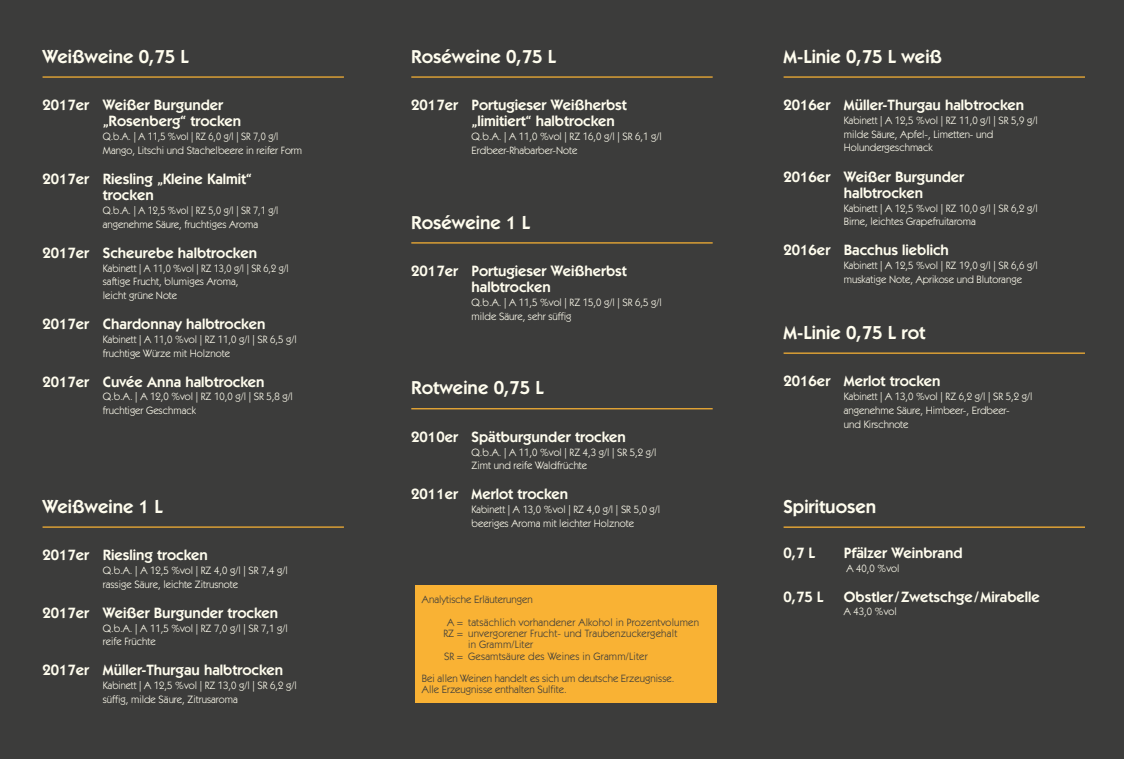
<style>
.page{position:relative;width:1124px;height:759px;background:#fff}
.page>*{position:absolute;margin:0;border:0;box-sizing:border-box;transform-origin:0 0}
.t1{font:600 18.75px "ITC Kabel Std";color:#fffdee}
.t2{font:600 15px/16.2px "ITC Kabel Std";color:#fffdee}
.t3{font:10.62px/13.8px "ITC Kabel Std";color:#fffdee;scale:.95 1}
.t4{font:10.62px/13.8px "ITC Kabel Std";color:#fffdee}
.t5{font:10.62px/22.5px "ITC Kabel Std";letter-spacing:.02em;color:#3c3c3b}
.t6{font:10.62px/11.2px "ITC Kabel Std";color:#3c3c3b}
</style>
<div class="page">
<div style="left:0;top:0;width:1123px;height:758px;background:#3c3c3b"></div>
<hr style="left:43px;top:76px;width:301px;height:2px;background:#f9b234">
<hr style="left:43px;top:526px;width:301px;height:1px;background:#f9b234">
<hr style="left:411px;top:76px;width:301px;height:2px;background:#f9b234">
<hr style="left:411px;top:242px;width:301px;height:1px;background:#f9b234">
<hr style="left:411px;top:408px;width:301px;height:1px;background:#f9b234">
<hr style="left:783px;top:76px;width:301px;height:2px;background:#f9b234">
<hr style="left:783px;top:352px;width:301px;height:1px;background:#f9b234">
<hr style="left:783px;top:526px;width:301px;height:1px;background:#f9b234">
<div style="left:415px;top:585px;width:301px;height:117px;background:#f9b234"></div>
<h1 class="t1" style="left:43px;top:45px;width:148px">Weißweine 0,75 L</h1>
<h2 class="t2" style="left:103px;top:97px;width:140px;text-indent:-60px">2017er Weißer Burgunder „Rosenberg“ trocken</h2>
<p class="t3" style="left:103px;top:130px;width:211px">Q.b.A. | A 11,5 %vol | RZ 6,0 g/l | SR 7,0 g/l<br>Mango, Litschi und Stachelbeere in reifer Form</p>
<h2 class="t2" style="left:103px;top:171px;width:151px;text-indent:-60px">2017er Riesling „Kleine Kalmit“ trocken</h2>
<p class="t3" style="left:103px;top:203px;width:186px">Q.b.A. | A 12,5 %vol | RZ 5,0 g/l | SR 7,1 g/l angenehme Säure, fruchtiges Aroma</p>
<h2 class="t2" style="left:43px;top:244px;width:216px">2017er Scheurebe halbtrocken</h2>
<p class="t3" style="left:103px;top:261px;width:197px">Kabinett | A 11,0 %vol | RZ 13,0 g/l | SR 6,2 g/l saftige Frucht, blumiges Aroma,<br>leicht grüne Note</p>
<h2 class="t2" style="left:43px;top:316px;width:224px">2017er Chardonnay halbtrocken</h2>
<p class="t3" style="left:103px;top:332px;width:206px">Kabinett | A 11,0 %vol | RZ 11,0 g/l | SR 6,5 g/l fruchtige Würze mit Holznote</p>
<h2 class="t2" style="left:43px;top:373px;width:223px">2017er Cuvée Anna halbtrocken</h2>
<p class="t4" style="left:103px;top:390px;width:192px">Q.b.A. | A 12,0 %vol | RZ 10,0 g/l | SR 5,8 g/l fruchtiger Geschmack</p>
<h1 class="t1" style="left:43px;top:495px;width:122px">Weißweine 1 L</h1>
<h2 class="t2" style="left:43px;top:546px;width:167px">2017er Riesling trocken</h2>
<p class="t4" style="left:103px;top:563px;width:186px">Q.b.A. | A 12,5 %vol | RZ 4,0 g/l | SR 7,4 g/l rassige Säure, leichte Zitrusnote</p>
<h2 class="t2" style="left:43px;top:604px;width:237px">2017er Weißer Burgunder trocken</h2>
<p class="t4" style="left:103px;top:621px;width:186px">Q.b.A. | A 11,5 %vol | RZ 7,0 g/l | SR 7,1 g/l reife Früchte</p>
<h2 class="t2" style="left:43px;top:661px;width:242px">2017er Müller-Thurgau halbtrocken</h2>
<p class="t3" style="left:103px;top:678px;width:206px">Kabinett | A 12,5 %vol | RZ 13,0 g/l | SR 6,2 g/l süffig, milde Säure, Zitrusaroma</p>
<h1 class="t1" style="left:411px;top:45px;width:146px">Roséweine 0,75 L</h1>
<h2 class="t2" style="left:471px;top:97px;width:157px;text-indent:-60px">2017er Portugieser Weißherbst „limitiert“ halbtrocken</h2>
<p class="t4" style="left:471px;top:130px;width:192px">Q.b.A. | A 11,0 %vol | RZ 16,0 g/l | SR 6,1 g/l<br>Erdbeer-Rhabarber-Note</p>
<h1 class="t1" style="left:411px;top:211px;width:120px">Roséweine 1 L</h1>
<h2 class="t2" style="left:471px;top:263px;width:157px;text-indent:-60px">2017er Portugieser Weißherbst halbtrocken</h2>
<p class="t4" style="left:471px;top:295px;width:192px">Q.b.A. | A 11,5 %vol | RZ 15,0 g/l | SR 6,5 g/l milde Säure, sehr süffig</p>
<h1 class="t1" style="left:411px;top:377px;width:134px">Rotweine 0,75 L</h1>
<h2 class="t2" style="left:411px;top:428px;width:216px">2010er Spätburgunder trocken</h2>
<p class="t4" style="left:471px;top:445px;width:186px">Q.b.A. | A 11,0 %vol | RZ 4,3 g/l | SR 5,2 g/l<br>Zimt und reife Waldfrüchte</p>
<h2 class="t2" style="left:411px;top:486px;width:158px">2011er Merlot trocken</h2>
<p class="t3" style="left:471px;top:502px;width:200px">Kabinett | A 13,0 %vol | RZ 4,0 g/l | SR 5,0 g/l beeriges Aroma mit leichter Holznote</p>
<p class="t5" style="left:447px;top:588px;width:253px;text-indent:-25px">Analytische Erläuterungen<br>A = tatsächlich vorhandener Alkohol in Prozentvolumen</p>
<p class="t5" style="left:443px;top:622px;width:235px">RZ = unvergorener Frucht- und Traubenzuckergehalt</p>
<p class="t5" style="left:468px;top:633px;width:66px">in Gramm/Liter</p>
<p class="t5" style="left:444px;top:644px;width:205px">SR = Gesamtsäure des Weines in Gramm/Liter</p>
<p class="t6" style="left:422px;top:672px;width:254px">Bei allen Weinen handelt es sich um deutsche Erzeugnisse.<br>Alle Erzeugnisse enthalten Sulfite.</p>
<h1 class="t1" style="left:783px;top:45px;width:160px">M-Linie 0,75 L weiß</h1>
<h2 class="t2" style="left:783px;top:97px;width:242px">2016er Müller-Thurgau halbtrocken</h2>
<p class="t3" style="left:843px;top:113px;width:206px">Kabinett | A 12,5 %vol | RZ 11,0 g/l | SR 5,9 g/l milde Säure, Apfel-, Limetten- und<br>Holundergeschmack</p>
<h2 class="t2" style="left:843px;top:168px;width:122px;text-indent:-60px">2016er Weißer Burgunder halbtrocken</h2>
<p class="t3" style="left:843px;top:201px;width:206px">Kabinett | A 12,5 %vol | RZ 10,0 g/l | SR 6,2 g/l<br>Birne, leichtes Grapefruitaroma</p>
<h2 class="t2" style="left:783px;top:242px;width:167px">2016er Bacchus lieblich</h2>
<p class="t3" style="left:843px;top:258px;width:206px">Kabinett | A 12,5 %vol | RZ 19,0 g/l | SR 6,6 g/l muskatige Note, Aprikose und Blutorange</p>
<h1 class="t1" style="left:783px;top:321px;width:143px">M-Linie 0,75 L rot</h1>
<h2 class="t2" style="left:783px;top:373px;width:158px">2016er Merlot trocken</h2>
<p class="t3" style="left:843px;top:389px;width:200px">Kabinett | A 13,0 %vol | RZ 6,2 g/l | SR 5,2 g/l angenehme Säure, Himbeer-, Erdbeer-<br>und Kirschnote</p>
<h1 class="t1" style="left:783px;top:495px;width:94px">Spirituosen</h1>
<h2 class="t2" style="left:783px;top:544px;width:33px">0,7 L</h2>
<h2 class="t2" style="left:843px;top:544px;width:120px">Pfälzer Weinbrand</h2>
<p class="t4" style="left:846px;top:561px;width:54px">A 40,0 %vol</p>
<h2 class="t2" style="left:783px;top:588px;width:42px">0,75 L</h2>
<h2 class="t2" style="left:843px;top:588px;width:197px">Obstler/Zwetschge/Mirabelle</h2>
<p class="t4" style="left:843px;top:604px;width:54px">A 43,0 %vol</p>
</div>
